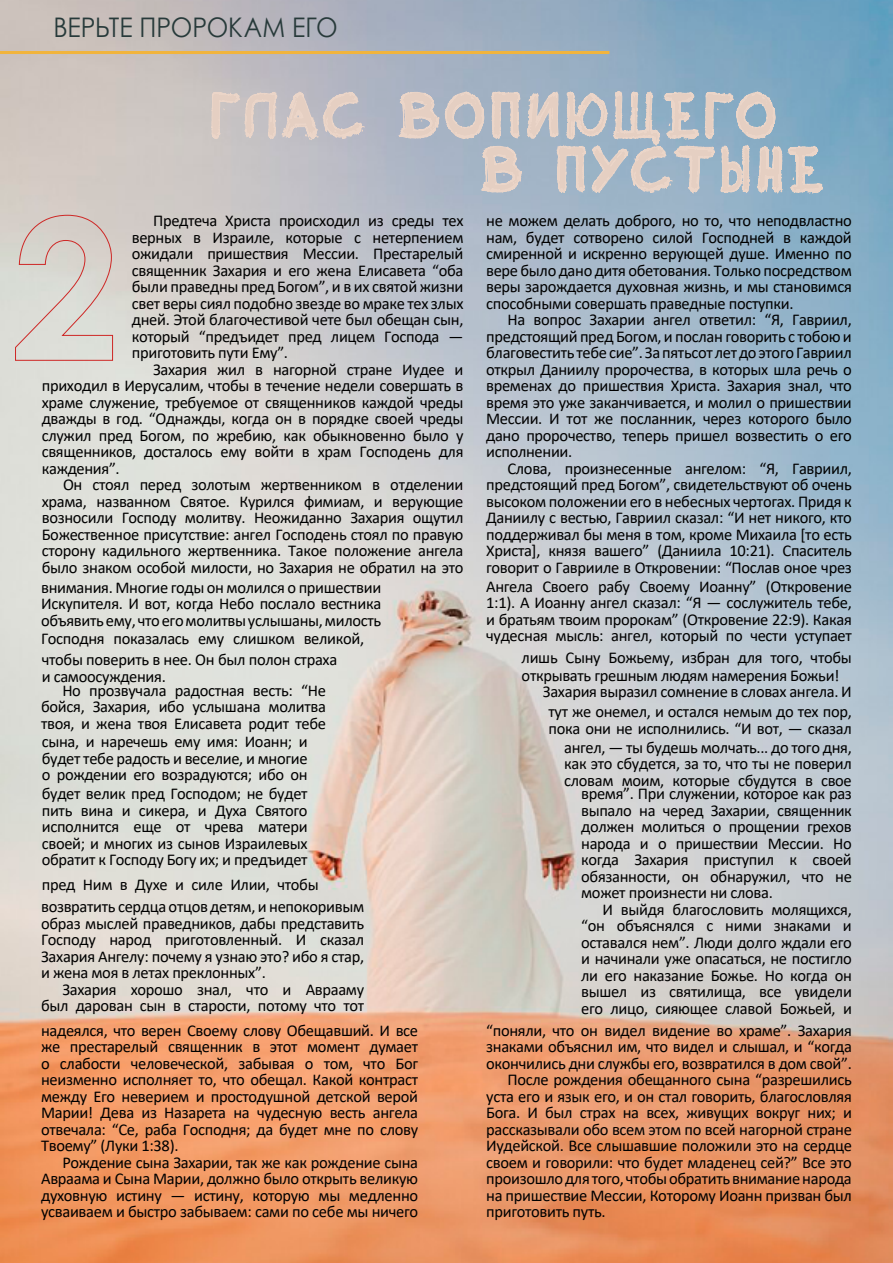
<style>
.page{position:relative;width:893px;height:1263px;background:#fff}
.page>*{position:absolute;margin:0;border:0;box-sizing:border-box;transform-origin:0 0}
.t1{font:61.5px/54px "Inky";letter-spacing:.085em;color:#e5cfc2;scale:.92 1}
.t2{font:27px "Century Gothic";letter-spacing:-.005em;color:#273a3a;scale:.92 1}
.t3{font:16.5px/16.5px "Calibri";letter-spacing:-.02em;color:#000;text-align:justify}
</style>
<div class="page">
<img style="left:0;top:0;width:893px;height:1263px">
<hr style="left:0;top:51px;width:609px;height:3px;background:#f1b43c">
<svg style="left:15px;top:214px;width:98px;height:147px"></svg>
<svg style="left:211px;top:92px;width:154px;height:48px"></svg>
<svg style="left:399px;top:91px;width:424px;height:103px"></svg>
<h2 class="t2" style="left:54px;top:8px;width:310px">ВЕРЬТЕ ПРОРОКАМ ЕГО</h2>
<h1 class="t1" style="left:481px;top:88px;width:374px;text-indent:-270px">Глас вопиющего в пустыне</h1>
<p class="t3" style="left:486px;top:212px;width:367px">не можем делать доброго, но то, что неподвластно нам, будет сотворено силой Господней в каждой смиренной и искренно верующей душе. Именно по вере было дано дитя обетования. Только посредством веры зарождается духовная жизнь, и мы становимся способными совершать праведные поступки.</p>
<p class="t3" style="left:486px;top:311px;width:367px;text-indent:21px">На вопрос Захарии ангел ответил: “Я, Гавриил, предстоящий пред Богом, и послан говорить с тобою и благовестить тебе сие”. За пятьсот лет до этого Гавриил открыл Даниилу пророчества, в которых шла речь о временах до пришествия Христа. Захария знал, что время это уже заканчивается, и молил о пришествии Мессии. И тот же посланник, через которого было дано пророчество, теперь пришел возвестить о его исполнении.</p>
<p class="t3" style="left:486px;top:460px;width:367px;text-indent:21px">Слова, произнесенные ангелом: “Я, Гавриил, предстоящий пред Богом”, свидетельствуют об очень высоком положении его в небесных чертогах. Придя к Даниилу с вестью, Гавриил сказал: “И нет никого, кто поддерживал бы меня в том, кроме Михаила [то есть Христа], князя вашего” (Даниила 10:21). Спаситель говорит о Гаврииле в Откровении: “Послав оное чрез</p>
<p class="t3" style="left:41px;top:579px;width:342px">внимания. Многие годы он молился о пришествии Искупителя. И вот, когда Небо послало вестника объявить ему, что его молитвы услышаны, милость</p>
<p class="t3" style="left:41px;top:627px;width:325px;line-height:21.3px">Господня показалась ему слишком великой, чтобы поверить в нее. Он был полон страха</p>
<p class="t3" style="left:62px;top:669px;width:265px;line-height:14.2px;text-indent:-21px">и самоосуждения.<br>Но прозвучала радостная весть: “Не</p>
<p class="t3" style="left:41px;top:698px;width:286px">бойся, Захария, ибо услышана молитва твоя, и жена твоя Елисавета родит тебе</p>
<p class="t3" style="left:42px;top:733px;width:267px">сына, и наречешь ему имя: Иоанн; и будет тебе радость и веселие, и многие о рождении его возрадуются; ибо он</p>
<p class="t3" style="left:42px;top:785px;width:267px">будет велик пред Господом; не будет пить вина и сикера, и Духа Святого исполнится еще от чрева матери своей; и многих из сынов Израилевых обратит к Господу Богу их; и предъидет</p>
<p class="t3" style="left:41px;top:872px;width:325px;line-height:22.6px">пред Ним в Духе и силе Илии, чтобы возвратить сердца отцов детям, и непокоривым</p>
<p class="t3" style="left:41px;top:915px;width:325px">образ мыслей праведников, дабы представить Господу народ приготовленный. И сказал Захария Ангелу: почему я узнаю это? ибо я стар, и жена моя в летах преклонных”.</p>
<p class="t3" style="left:41px;top:981px;width:325px;text-align:right">Захария хорошо знал, что и Аврааму был дарован сын в старости, потому что тот</p>
<p class="t3" style="left:41px;top:1022px;width:379px">надеялся, что верен Своему слову Обещавший. И все же престарелый священник в этот момент думает о слабости человеческой, забывая о том, что Бог неизменно исполняет то, что обещал. Какой контраст между Его неверием и простодушной детской верой Марии! Дева из Назарета на чудесную весть ангела отвечала: “Се, раба Господня; да будет мне по слову Твоему” (Луки 1:38).</p>
<p class="t3" style="left:41px;top:1154px;width:379px;text-indent:21px">Рождение сына Захарии, так же как рождение сына Авраама и Сына Марии, должно было открыть великую духовную истину — истину, которую мы медленно усваиваем и быстро забываем: сами по себе мы ничего</p>
<p class="t3" style="left:132px;top:212px;width:333px;text-indent:21px">Предтеча Христа происходил из среды тех верных в Израиле, которые с нетерпением ожидали пришествия Мессии. Престарелый священник Захария и его жена Елисавета “оба были праведны пред Богом”, и в их святой жизни свет веры сиял подобно звезде во мраке тех злых дней. Этой благочестивой чете был обещан сын, который “предъидет пред лицем Господа — приготовить пути Ему”.</p>
<p class="t3" style="left:42px;top:361px;width:423px;text-indent:111px">Захария жил в нагорной стране Иудее и приходил в Иерусалим, чтобы в течение недели совершать в храме служение, требуемое от священников каждой чреды дважды в год. “Однажды, когда он в порядке своей чреды служил пред Богом, по жребию, как обыкновенно было у священников, досталось ему войти в храм Господень для каждения”.</p>
<p class="t3" style="left:42px;top:476px;width:423px;text-indent:21px">Он стоял перед золотым жертвенником в отделении храма, названном Святое. Курился фимиам, и верующие возносили Господу молитву. Неожиданно Захария ощутил Божественное присутствие: ангел Господень стоял по правую сторону кадильного жертвенника. Такое положение ангела было знаком особой милости, но Захария не обратил на это</p>
<p class="t3" style="left:486px;top:578px;width:367px">Ангела Своего рабу Своему Иоанну” (Откровение 1:1). А Иоанну ангел сказал: “Я — сослужитель тебе, и братьям твоим пророкам” (Откровение 22:9). Какая чудесная мысль: ангел, который по чести уступает</p>
<p class="t3" style="left:522px;top:648px;width:332px;line-height:18.3px">лишь Сыну Божьему, избран для того, чтобы открывать грешным людям намерения Божьи!</p>
<p class="t3" style="left:543px;top:682px;width:310px;line-height:19.6px;text-align:center">Захария выразил сомнение в словах ангела. И тут же онемел, и остался немым до тех пор,</p>
<p class="t3" style="left:549px;top:718px;width:305px;line-height:19px;text-align:right">пока они не исполнились. “И вот, — сказал ангел, — ты будешь молчать... до того дня,</p>
<p class="t3" style="left:564px;top:755px;width:289px">как это сбудется, за то, что ты не поверил словам моим, которые сбудутся в свое</p>
<p class="t3" style="left:581px;top:785px;width:272px">время”. При служении, которое как раз выпало на черед Захарии, священник должен молиться о прощении грехов народа и о пришествии Мессии. Но когда Захария приступил к своей обязанности, он обнаружил, что не может произнести ни слова.</p>
<p class="t3" style="left:581px;top:901px;width:272px;text-indent:21px">И выйдя благословить молящихся, “он объяснялся с ними знаками и оставался нем”. Люди долго ждали его и начинали уже опасаться, не постигло ли его наказание Божье. Но когда он вышел из святилища, все увидели его лицо, сияющее славой Божьей, и</p>
<p class="t3" style="left:486px;top:1022px;width:367px">“поняли, что он видел видение во храме”. Захария</p>
<p class="t3" style="left:486px;top:1038px;width:367px">знаками объяснил им, что видел и слышал, и “когда</p>
<p class="t3" style="left:486px;top:1055px;width:367px">окончились дни службы его, возвратился в дом свой”.</p>
<p class="t3" style="left:507px;top:1071px;width:346px">После рождения обещанного сына “разрешились</p>
<p class="t3" style="left:486px;top:1088px;width:367px">уста его и язык его, и он стал говорить, благословляя</p>
<p class="t3" style="left:486px;top:1104px;width:367px">Бога. И был страх на всех, живущих вокруг них; и</p>
<p class="t3" style="left:486px;top:1121px;width:367px">рассказывали обо всем этом по всей нагорной стране</p>
<p class="t3" style="left:486px;top:1137px;width:367px">Иудейской. Все слышавшие положили это на сердце</p>
<p class="t3" style="left:486px;top:1154px;width:367px">своем и говорили: что будет младенец сей?” Все это</p>
<p class="t3" style="left:486px;top:1170px;width:367px">произошло для того, чтобы обратить внимание народа</p>
<p class="t3" style="left:486px;top:1187px;width:367px">на пришествие Мессии, Которому Иоанн призван был</p>
<p class="t3" style="left:486px;top:1203px;width:121px">приготовить путь.</p>
</div>
